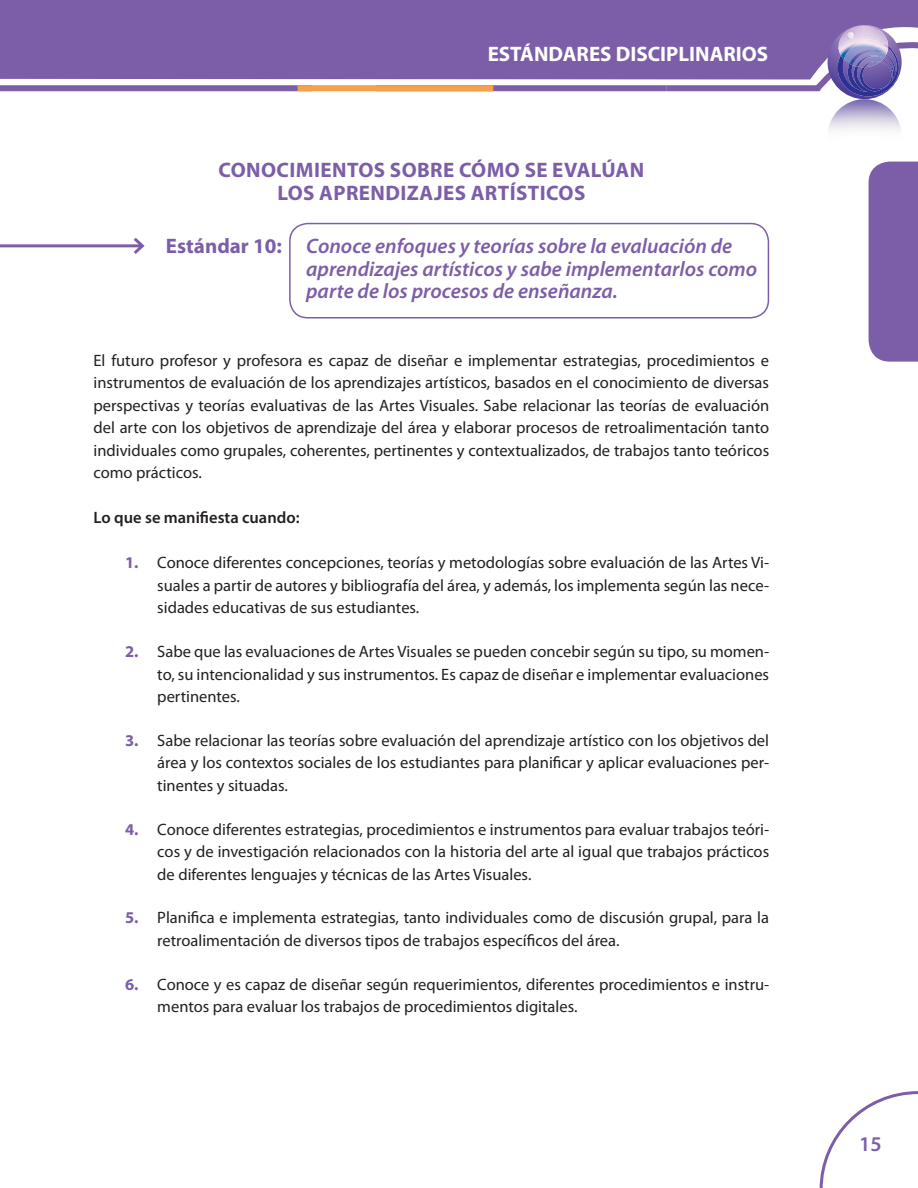
<style>
.page{position:relative;width:918px;height:1188px;background:#fff}
.page>*{position:absolute;margin:0;border:0;box-sizing:border-box;transform-origin:0 0}
.t1{font:italic 600 21px/22.5px "Myriad Pro";color:#7c5ea8}
.t2{font:700 21px "Myriad Pro";letter-spacing:.025em;color:#7c5ea8}
.t3{font:700 21px "Myriad Pro";color:#fff}
.t4{font:600 21px "Myriad Pro";color:#7c5ea8}
.t5{font:16.5px/22.5px "Myriad Pro";color:#231f20;text-align:justify}
.t6{font:600 16.5px "Myriad Pro";color:#231f20}
.s1{font-weight:700;font-style:normal}
.s2{font-weight:700;color:#7c5ea8}
</style>
<div class="page">
<div style="left:0;top:0;width:918px;height:79px;background:#7c5ea8"></div>
<div style="left:376px;top:85px;width:291px;height:6px;background:#7c5ea8"></div>
<div style="left:0;top:85px;width:313px;height:6px;background:#7c5ea8"></div>
<svg style="left:820px;top:1091px;width:98px;height:97px"></svg>
<svg style="left:661px;top:25px;width:257px;height:74px"></svg>
<img style="left:829px;top:99px;width:72px;height:63px">
<img style="left:838px;top:131px;width:50px;height:31px">
<svg style="left:847px;top:159px;width:8px;height:3px"></svg>
<div style="left:869px;top:162px;width:49px;height:200px;background:#7c5ea8"></div>
<div style="left:298px;top:85px;width:195px;height:6px;background:#f89f4d"></div>
<div style="left:289px;top:223px;width:480px;height:96px;border:2px solid #7c5ea8;border-radius:18px"></div>
<hr style="left:0;top:244px;width:142px;height:3px;background:#7c5ea8">
<svg style="left:131px;top:237px;width:14px;height:17px"></svg>
<p class="t3" style="left:488px;top:40px;width:282px">ESTÁNDARES DISCIPLINARIOS</p>
<p class="t2" style="left:219px;top:157px;width:27px">CONOCIMIENTOS</p>
<p class="t2" style="left:390px;top:157px;width:14px">SOBRE</p>
<p class="t2" style="left:459px;top:157px;width:16px">CÓMO</p>
<p class="t2" style="left:525px;top:157px;width:42px">SE EVALÚAN</p>
<p class="t2" style="left:277px;top:179px;width:13px">LOS</p>
<p class="t2" style="left:319px;top:179px;width:14px">APRENDI</p>
<p class="t2" style="left:407px;top:179px;width:77px">ZAJES ARTÍSTICOS</p>
<p class="t1" style="left:306px;top:234px;width:453px;text-indent:-140px"><span class="s1">ESTÁNDAR 10:</span> Conoce enfoques y teorías sobre la evaluación de aprendizajes artísticos y sabe implementarlos como parte de los procesos de enseñanza.</p>
<p class="t5" style="left:94px;top:349px;width:677px">El futuro profesor y profesora es capaz de diseñar e implementar estrategias, procedimientos e instrumentos de evaluación de los aprendizajes artísticos, basados en el conocimiento de diversas perspectivas y teorías evaluativas de las Artes Visuales. Sabe relacionar las teorías de evaluación del arte con los objetivos de aprendizaje del área y elaborar procesos de retroalimentación tanto individuales como grupales, coherentes, pertinentes y contextualizados, de trabajos tanto teóricos como prácticos.</p>
<p class="t6" style="left:94px;top:507px;width:208px">Lo que se manifiesta cuando:</p>
<p class="t5" style="left:157px;top:551px;width:613px;text-indent:-32px"><span class="s2">1.</span> Conoce diferentes concepciones, teorías y metodologías sobre evaluación de las Artes Vi&shy;suales a partir de autores y bibliografía del área, y además, los implementa según las nece&shy;sidades educativas de sus estudiantes.</p>
<p class="t5" style="left:157px;top:640px;width:613px;text-indent:-32px"><span class="s2">2.</span> Sabe que las evaluaciones de Artes Visuales se pueden concebir según su tipo, su momen&shy;to, su intencionalidad y sus instrumentos. Es capaz de diseñar e implementar evaluaciones pertinentes.</p>
<p class="t5" style="left:157px;top:729px;width:613px;text-indent:-32px"><span class="s2">3.</span> Sabe relacionar las teorías sobre evaluación del aprendizaje artístico con los objetivos del área y los contextos sociales de los estudiantes para planificar y aplicar evaluaciones per&shy;tinentes y situadas.</p>
<p class="t5" style="left:157px;top:818px;width:613px;text-indent:-32px"><span class="s2">4.</span> Conoce diferentes estrategias, procedimientos e instrumentos para evaluar trabajos teóri&shy;cos y de investigación relacionados con la historia del arte al igual que trabajos prácticos de diferentes lenguajes y técnicas de las Artes Visuales.</p>
<p class="t5" style="left:157px;top:906px;width:613px;text-indent:-32px"><span class="s2">5.</span> Planifica e implementa estrategias, tanto individuales como de discusión grupal, para la retroalimentación de diversos tipos de trabajos específicos del área.</p>
<p class="t5" style="left:157px;top:973px;width:613px;text-indent:-32px"><span class="s2">6.</span> Conoce y es capaz de diseñar según requerimientos, diferentes procedimientos e instru&shy;mentos para evaluar los trabajos de procedimientos digitales.</p>
<p class="t4" style="left:859px;top:1130px;width:24px">15</p>
</div>
